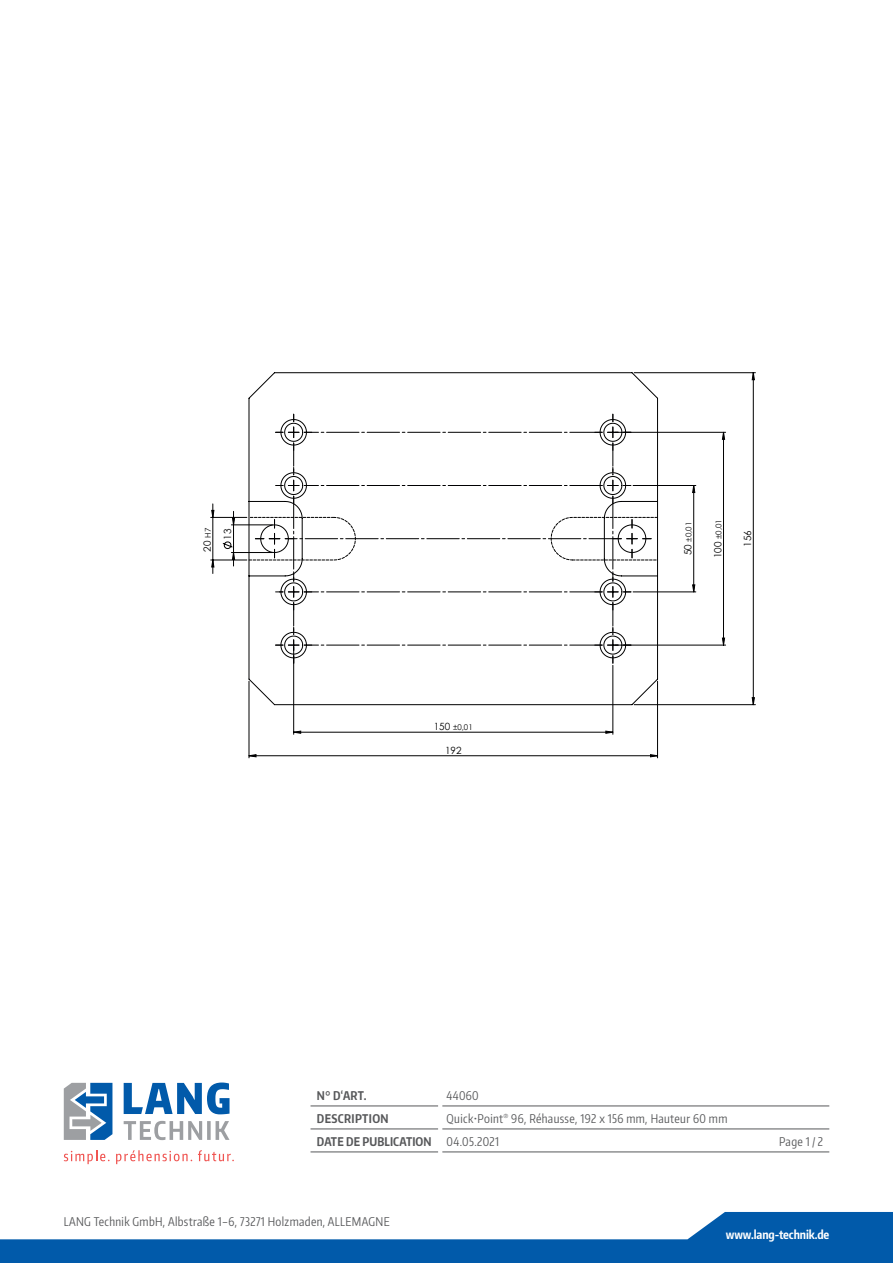
<style>
.page{position:relative;width:893px;height:1263px;background:#fff}
.page>*{position:absolute;margin:0;border:0;box-sizing:border-box;transform-origin:0 0}
.t1{font:12px/23px "Encode Sans Compressed";letter-spacing:.03em;color:#57585a}
.t2{font:700 12px "Encode Sans Compressed";letter-spacing:-.01em;color:#fff}
.t3{font:700 12px "Encode Sans Compressed";letter-spacing:.03em;color:#57585a}
.t4{font:9.9px/20.5px "Century Gothic";color:#000001;text-align:right}
.t5{font:7.95px "Century Gothic";color:#000001}
.s1{font-size:7.95px}
.s2{font-size:9.9px}
.s3{font-weight:700}
</style>
<div class="page">
<svg style="left:0;top:1212px;width:893px;height:51px;fill:#015aaa"></svg>
<svg style="left:124px;top:1082px;width:106px;height:32px"></svg>
<svg style="left:124px;top:1121px;width:106px;height:19px"></svg>
<svg style="left:64px;top:1083px;width:48px;height:57px"></svg>
<svg style="left:64px;top:1150px;width:46px;height:14px"></svg>
<svg style="left:116px;top:1150px;width:76px;height:14px"></svg>
<svg style="left:198px;top:1150px;width:36px;height:11px"></svg>
<hr style="left:311px;top:1106px;width:127px;height:1px;background:#57585a">
<hr style="left:442px;top:1106px;width:387px;height:1px;background:#57585a">
<hr style="left:311px;top:1129px;width:127px;height:1px;background:#57585a">
<hr style="left:442px;top:1129px;width:387px;height:1px;background:#57585a">
<hr style="left:311px;top:1152px;width:127px;height:1px;background:#57585a">
<hr style="left:442px;top:1152px;width:387px;height:1px;background:#57585a">
<hr style="left:249px;top:681px;width:1px;height:77px;background:#000001">
<hr style="left:657px;top:681px;width:1px;height:77px;background:#000001">
<hr style="left:293px;top:647px;width:1px;height:87px;background:#000001">
<hr style="left:613px;top:665px;width:1px;height:69px;background:#000001">
<hr style="left:634px;top:372px;width:121px;height:1px;background:#000001">
<hr style="left:634px;top:704px;width:121px;height:1px;background:#000001">
<hr style="left:211px;top:517px;width:36px;height:1px;background:#000001">
<hr style="left:211px;top:560px;width:36px;height:1px;background:#000001">
<svg style="left:249px;top:731px;width:409px;height:26px"></svg>
<svg style="left:212px;top:373px;width:542px;height:332px"></svg>
<svg style="left:248px;top:372px;width:410px;height:333px"></svg>
<svg style="left:249px;top:414px;width:408px;height:167px"></svg>
<p class="t4" style="left:197px;top:552px;width:25px;rotate:-90deg">20 <span class="s1">H7<br></span>13</p>
<p class="t5" style="left:434px;top:722px;width:41px"><span class="s2">150</span> ±0,01</p>
<p class="t4" style="left:445px;top:739px;width:18px">192</p>
<p class="t5" style="left:683px;top:555px;width:35px;rotate:-90deg"><span class="s2">50</span> ±0,01</p>
<p class="t5" style="left:713px;top:558px;width:41px;rotate:-90deg"><span class="s2">100</span> ±0,01</p>
<p class="t4" style="left:737px;top:547px;width:18px;rotate:-90deg">156</p>
<p class="t3" style="left:317px;top:1087px;width:51px">N° D‘ART.</p>
<p class="t1" style="left:447px;top:1083px;width:34px">44060</p>
<p class="t3" style="left:317px;top:1110px;width:73px">DESCRIPTION</p>
<p class="t1" style="left:317px;top:1106px;width:412px;text-indent:130px">Quick•Point<sup>®</sup> 96, Réhausse, 192 x 156 mm, Hauteur 60 mm<br><span class="s3">DATE DE PUBLICATION</span> 04.05.2021</p>
<p class="t1" style="left:64px;top:1209px;width:328px">LANG Technik GmbH, Albstraße 1–6, 73271 Holzmaden, ALLEMAGNE</p>
<p class="t1" style="left:779px;top:1129px;width:45px">Page 1 / 2</p>
<p class="t2" style="left:726px;top:1227px;width:105px">www.lang-technik.de</p>
</div>
